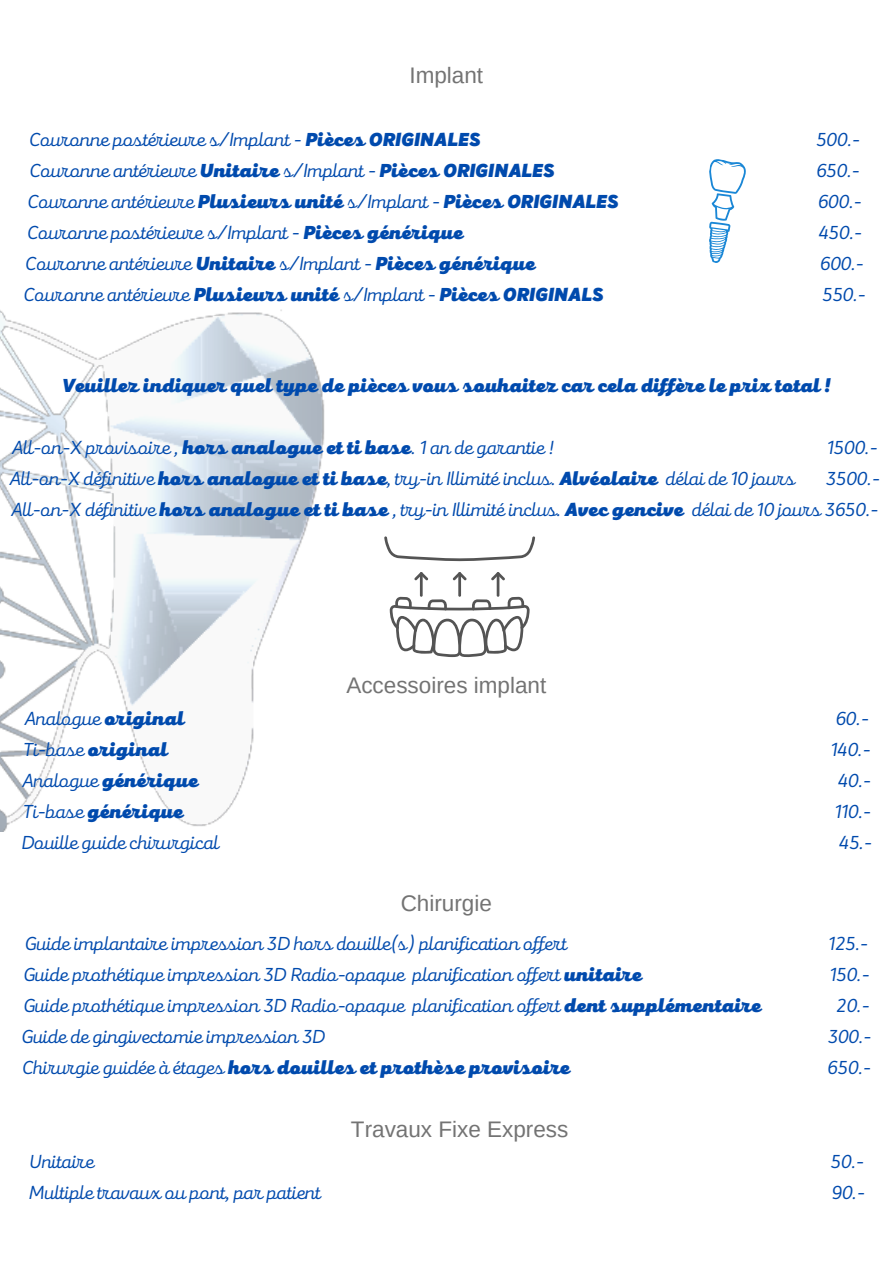
<style>
.page{position:relative;width:893px;height:1264px;background:#fff}
.page>*{position:absolute;margin:0;border:0;box-sizing:border-box;transform-origin:0 0}
.t1{font:22.5px "Arimo";color:#737373}
.t2{font:19.5px "Mixa";color:#004aad}
.t3{font:900 19.5px "Mixa";color:#004aad}
.s1{font-weight:900}
.s2{font-weight:400}
</style>
<div class="page">
<svg style="left:709px;top:159px;width:37px;height:104px"></svg>
<svg style="left:452px;top:573px;width:14px;height:7px"></svg>
<hr style="left:458px;top:572px;width:3px;height:24px;background:#545454">
<svg style="left:491px;top:572px;width:14px;height:8px"></svg>
<hr style="left:496px;top:572px;width:3px;height:24px;background:#545454">
<svg style="left:414px;top:572px;width:14px;height:8px"></svg>
<hr style="left:420px;top:572px;width:2px;height:24px;background:#545454">
<svg style="left:384px;top:536px;width:151px;height:25px"></svg>
<svg style="left:389px;top:597px;width:140px;height:60px"></svg>
<img style="left:0;top:309px;width:325px;height:522px">
<p class="t1" style="left:409px;top:60px;width:75px">Implant</p>
<p class="t2" style="left:29px;top:127px;width:453px">Couronne postérieure s/Implant - <span class="s1">Pièces ORIGINALES</span></p>
<p class="t2" style="left:816px;top:127px;width:45px">500.-</p>
<p class="t2" style="left:29px;top:158px;width:527px">Couronne antérieure <span class="s1">Unitaire</span> s/Implant - <span class="s1">Pièces ORIGINALES</span></p>
<p class="t2" style="left:816px;top:158px;width:45px">650.-</p>
<p class="t3" style="left:27px;top:189px;width:592px"><span class="s2">Couronne antérieure</span> Plusieurs unité <span class="s2">s/Implant -</span> Pièces ORIGINALES</p>
<p class="t2" style="left:817px;top:189px;width:45px">600.-</p>
<p class="t2" style="left:27px;top:220px;width:437px">Couronne postérieure s/Implant - <span class="s1">Pièces générique</span></p>
<p class="t2" style="left:818px;top:220px;width:45px">450.-</p>
<p class="t2" style="left:25px;top:251px;width:511px">Couronne antérieure <span class="s1">Unitaire</span> s/Implant - <span class="s1">Pièces générique</span></p>
<p class="t2" style="left:819px;top:251px;width:45px">600.-</p>
<p class="t3" style="left:23px;top:282px;width:581px"><span class="s2">Couronne antérieure</span> Plusieurs unité <span class="s2">s/Implant -</span> Pièces ORIGINALS</p>
<p class="t2" style="left:822px;top:282px;width:45px">550.-</p>
<p class="t3" style="left:62px;top:372px;width:770px">Veuillez indiquer quel type de pièces vous souhaitez car cela diffère le prix total !</p>
<p class="t2" style="left:11px;top:435px;width:544px">All-on-X provisoire , <span class="s1">hors analogue et ti base</span>. 1 an de garantie !</p>
<p class="t2" style="left:826px;top:435px;width:52px">1500.-</p>
<p class="t2" style="left:9px;top:466px;width:787px">All-on-X définitive <span class="s1">hors analogue et ti base</span>, try-in Illimité inclus. <span class="s1">Alvéolaire</span> délai de 10 jours</p>
<p class="t2" style="left:825px;top:466px;width:55px">3500.-</p>
<p class="t2" style="left:11px;top:497px;width:868px">All-on-X définitive <span class="s1">hors analogue et ti base</span> , try-in Illimité inclus. <span class="s1">Avec gencive</span> délai de 10 jours 3650.-</p>
<p class="t1" style="left:346px;top:670px;width:201px">Accessoires implant</p>
<p class="t2" style="left:24px;top:706px;width:162px">Analogue <span class="s1">original</span></p>
<p class="t2" style="left:835px;top:706px;width:35px">60.-</p>
<p class="t3" style="left:22px;top:737px;width:147px"><span class="s2">Ti-base</span> original</p>
<p class="t2" style="left:830px;top:737px;width:41px">140.-</p>
<p class="t3" style="left:22px;top:768px;width:178px"><span class="s2">Analogue</span> générique</p>
<p class="t2" style="left:837px;top:768px;width:35px">40.-</p>
<p class="t3" style="left:22px;top:798px;width:163px"><span class="s2">Ti-base</span> générique</p>
<p class="t2" style="left:834px;top:799px;width:38px">110.-</p>
<p class="t2" style="left:21px;top:830px;width:199px">Douille guide chirurgical</p>
<p class="t2" style="left:838px;top:830px;width:34px">45.-</p>
<p class="t1" style="left:400px;top:888px;width:93px">Chirurgie</p>
<p class="t2" style="left:25px;top:930px;width:543px">Guide implantaire impression 3D hors douille(s) planification offert</p>
<p class="t2" style="left:828px;top:930px;width:41px">125.-</p>
<p class="t2" style="left:23px;top:961px;width:620px">Guide prothétique impression 3D Radio-opaque planification offert <span class="s1">unitaire</span></p>
<p class="t2" style="left:829px;top:961px;width:41px">150.-</p>
<p class="t2" style="left:23px;top:992px;width:739px">Guide prothétique impression 3D Radio-opaque planification offert <span class="s1">dent supplémentaire</span></p>
<p class="t2" style="left:835px;top:992px;width:35px">20.-</p>
<p class="t2" style="left:22px;top:1023px;width:305px">Guide de gingivectomie impression 3D</p>
<p class="t2" style="left:827px;top:1023px;width:45px">300.-</p>
<p class="t3" style="left:22px;top:1054px;width:549px"><span class="s2">Chirurgie guidée à étages</span> hors douilles et prothèse provisoire</p>
<p class="t2" style="left:827px;top:1054px;width:45px">650.-</p>
<p class="t1" style="left:351px;top:1114px;width:219px">Travaux Fixe Express</p>
<p class="t2" style="left:29px;top:1149px;width:66px">Unitaire</p>
<p class="t2" style="left:830px;top:1149px;width:35px">50.-</p>
<p class="t2" style="left:28px;top:1180px;width:294px">Multiple travaux ou pont, par patient</p>
<p class="t2" style="left:831px;top:1180px;width:35px">90.-</p>
</div>
